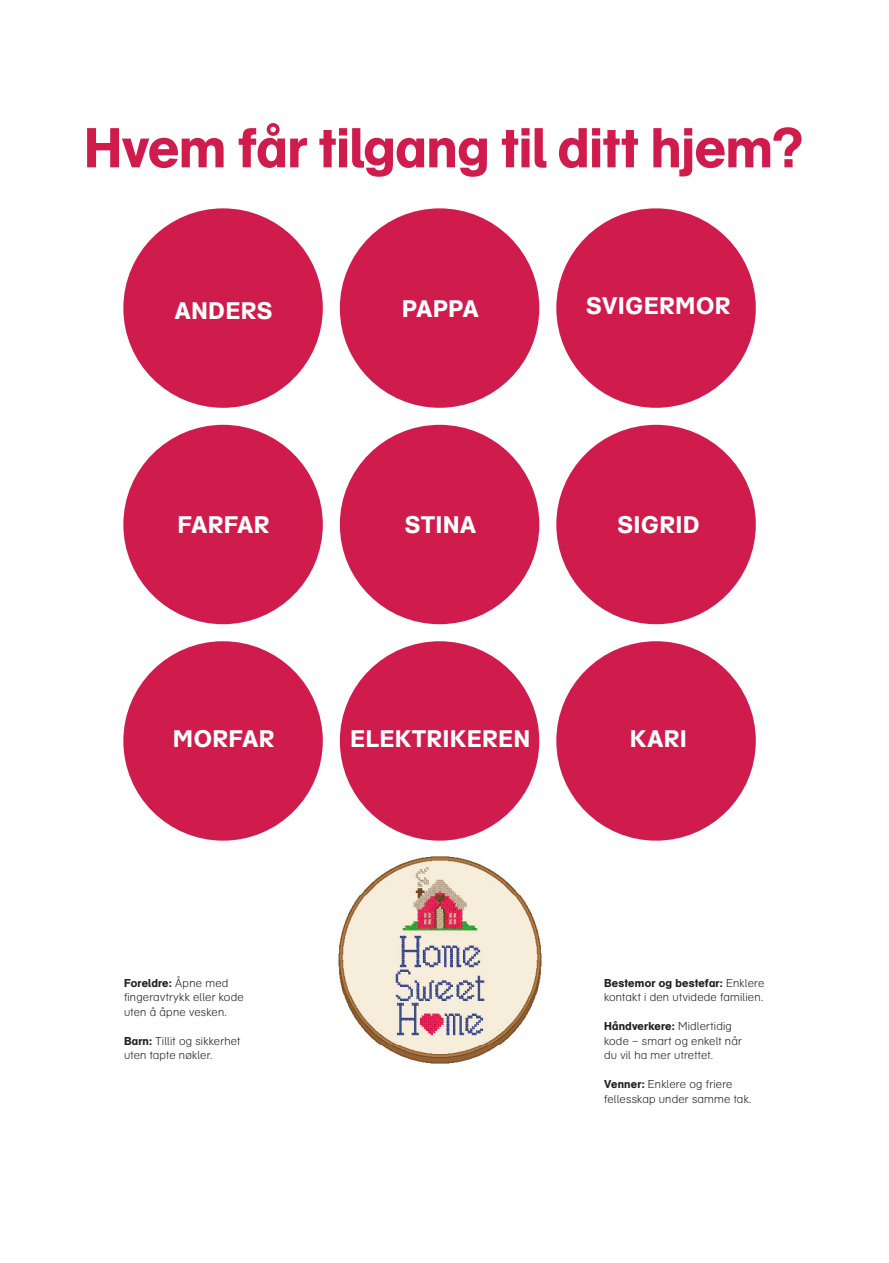
<style>
.page{position:relative;width:889px;height:1263px;background:#fff}
.page>*{position:absolute;margin:0;border:0;box-sizing:border-box;transform-origin:0 0}
.t1{font:700 55.5px "AG Schoolbk BQ For Habo";letter-spacing:-.005em;color:#cf1c4d}
.t2{font:700 23.7px "AG Schoolbk BQ For Habo";letter-spacing:.03em;color:#fff}
.t3{font:300 11.25px/14.5px "AG Schoolbk BQ For Habo";letter-spacing:.015em;color:#231f20}
.s1{font-weight:700}
</style>
<div class="page">
<div style="left:123px;top:641px;width:200px;height:200px;background:#cf1c4d;border-radius:50%"></div>
<div style="left:340px;top:641px;width:199px;height:200px;background:#cf1c4d;border-radius:50%"></div>
<div style="left:556px;top:641px;width:200px;height:200px;background:#cf1c4d;border-radius:50%"></div>
<div style="left:123px;top:425px;width:200px;height:199px;background:#cf1c4d;border-radius:50%"></div>
<div style="left:340px;top:425px;width:199px;height:199px;background:#cf1c4d;border-radius:50%"></div>
<div style="left:556px;top:425px;width:200px;height:199px;background:#cf1c4d;border-radius:50%"></div>
<div style="left:123px;top:208px;width:200px;height:200px;background:#cf1c4d;border-radius:50%"></div>
<div style="left:340px;top:208px;width:199px;height:200px;background:#cf1c4d;border-radius:50%"></div>
<div style="left:556px;top:208px;width:200px;height:200px;background:#cf1c4d;border-radius:50%"></div>
<img style="left:338px;top:856px;width:204px;height:208px">
<h1 class="t1" style="left:84px;top:114px;width:721px">Hvem får tilgang til ditt hjem?</h1>
<h2 class="t2" style="left:175px;top:296px;width:99px">ANDERS</h2>
<h2 class="t2" style="left:402px;top:294px;width:78px">PAPPA</h2>
<h2 class="t2" style="left:586px;top:291px;width:146px">SVIGERMOR</h2>
<h2 class="t2" style="left:178px;top:511px;width:93px">FARFAR</h2>
<h2 class="t2" style="left:617px;top:511px;width:84px">SIGRID</h2>
<h2 class="t2" style="left:405px;top:511px;width:73px">STINA</h2>
<h2 class="t2" style="left:173px;top:724px;width:103px">MORFAR</h2>
<h2 class="t2" style="left:350px;top:724px;width:181px">ELEKTRIKEREN</h2>
<h2 class="t2" style="left:630px;top:724px;width:58px">KARI</h2>
<p class="t3" style="left:124px;top:975px;width:121px"><span class="s1">Foreldre:</span> Åpne med fingeravtrykk eller kode uten å åpne vesken.</p>
<p class="t3" style="left:124px;top:1033px;width:118px"><span class="s1">Barn:</span> Tillit og sikkerhet uten tapte nøkler.</p>
<p class="t3" style="left:604px;top:975px;width:162px"><span class="s1">Bestemor og bestefar:</span> Enklere kontakt i den utvidede familien.</p>
<p class="t3" style="left:604px;top:1019px;width:139px"><span class="s1">Håndverkere:</span> Midlertidig kode – smart og enkelt når du vil ha mer utrettet.</p>
<p class="t3" style="left:604px;top:1077px;width:149px"><span class="s1">Venner:</span> Enklere og friere fellesskap under samme tak.</p>
</div>
